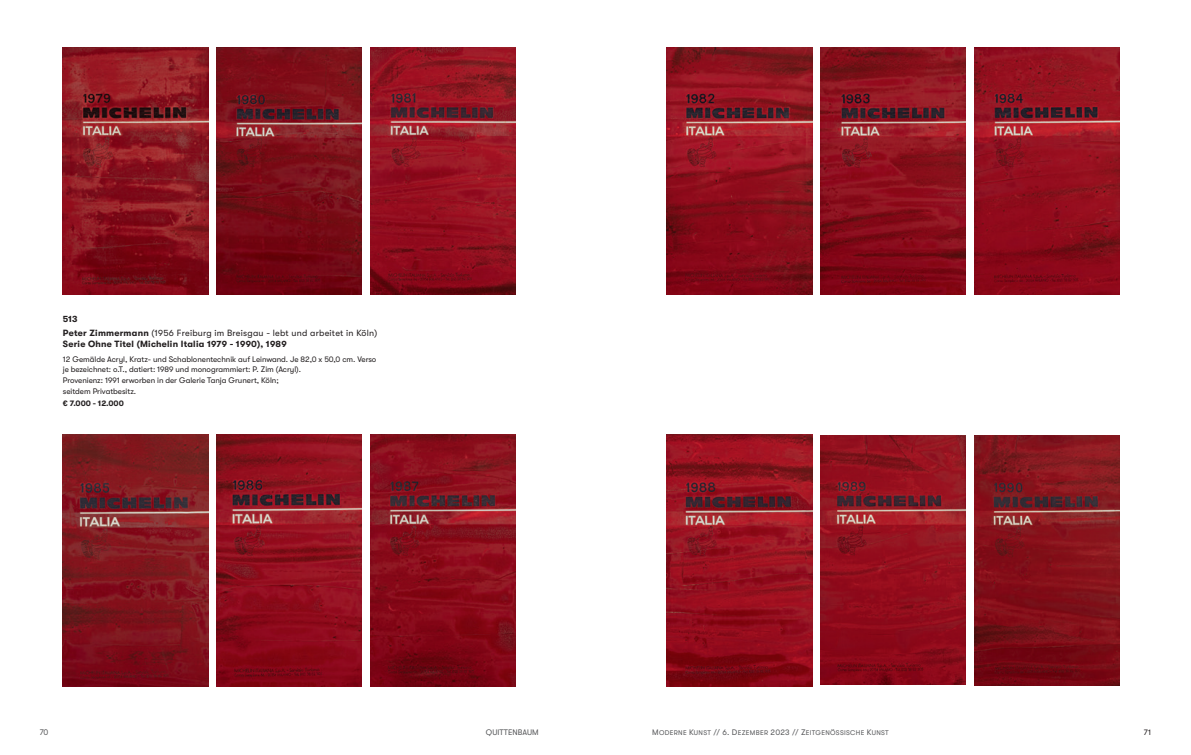
<style>
.page{position:relative;width:1191px;height:755px;background:#fff}
.page>*{position:absolute;margin:0;border:0;box-sizing:border-box;transform-origin:0 0}
.Hersteller{font:9px "GT Walsheim";letter-spacing:.025em;color:#231f20}
.Objekt{font:700 9px "GT Walsheim";letter-spacing:.025em;color:#231f20}
.Fließ_neu{font:8px/10px "GT Walsheim";letter-spacing:-.005em;color:#231f20}
.t1{font:8px "GT Walsheim";letter-spacing:.005em;color:#57585a}
.Fließ_neu-2{font:700 8px "GT Walsheim";letter-spacing:-.005em;color:#231f20}
.t2{font:8px "GT Walsheim Regular SC850";color:#231f20}
.t3{font:6.8px "GT Walsheim Regular SC850";letter-spacing:.045em;color:#57585a}
.s1{font-weight:700}
.s2{font-size:8px}
.s3{font-family:"GT Walsheim";font-size:8px}
</style>
<div class="page">
<img style="left:63px;top:48px;width:145px;height:246px">
<img style="left:667px;top:434px;width:145px;height:251px">
<img style="left:820px;top:435px;width:145px;height:249px">
<img style="left:974px;top:435px;width:145px;height:250px">
<img style="left:217px;top:48px;width:145px;height:246px">
<img style="left:370px;top:48px;width:145px;height:246px">
<img style="left:667px;top:48px;width:145px;height:246px">
<img style="left:820px;top:48px;width:145px;height:246px">
<img style="left:974px;top:48px;width:145px;height:246px">
<img style="left:63px;top:434px;width:145px;height:252px">
<img style="left:217px;top:434px;width:145px;height:252px">
<img style="left:370px;top:434px;width:145px;height:251px">
<p class="Objekt" style="left:63px;top:313px;width:16px">513</p>
<p class="Hersteller" style="left:63px;top:327px;width:316px"><span class="s1">Peter Zimmermann</span> (1956 Freiburg im Breisgau - lebt und arbeitet in Köln)</p>
<p class="Objekt" style="left:63px;top:339px;width:225px">Serie Ohne Titel (Michelin Italia 1979 - 1990), 1989</p>
<p class="Fließ_neu" style="left:63px;top:353px;width:315px">12 Gemälde Acryl, Kratz- und Schablonentechnik auf Leinwand. Je 82,0 x 50,0 cm. Verso je bezeichnet: o.T., datiert: 1989 und monogrammiert: P. Zim (Acryl).</p>
<p class="Fließ_neu" style="left:63px;top:375px;width:217px">Provenienz: 1991 erworben in der Galerie Tanja Grunert, Köln;</p>
<p class="Fließ_neu" style="left:63px;top:386px;width:75px">seitdem Privatbesitz.</p>
<p class="Fließ_neu-2" style="left:63px;top:398px;width:62px">€ 7.000 - 12.000</p>
<p class="t1" style="left:40px;top:727px;width:10px">70</p>
<p class="t1" style="left:486px;top:727px;width:54px">QUITTENBAUM</p>
<p class="t3" style="left:652px;top:728px;width:238px"><span class="s2">M</span>ODERNE <span class="s2">K</span>UNST <span class="s3">// 6.</span> <span class="s2">D</span>EZEM BER <span class="s3">2023 //</span> <span class="s2">Z</span>EITGENÖSSISCHE <span class="s2">K</span>UNST</p>
<p class="t2" style="left:1143px;top:727px;width:9px">71</p>
</div>
